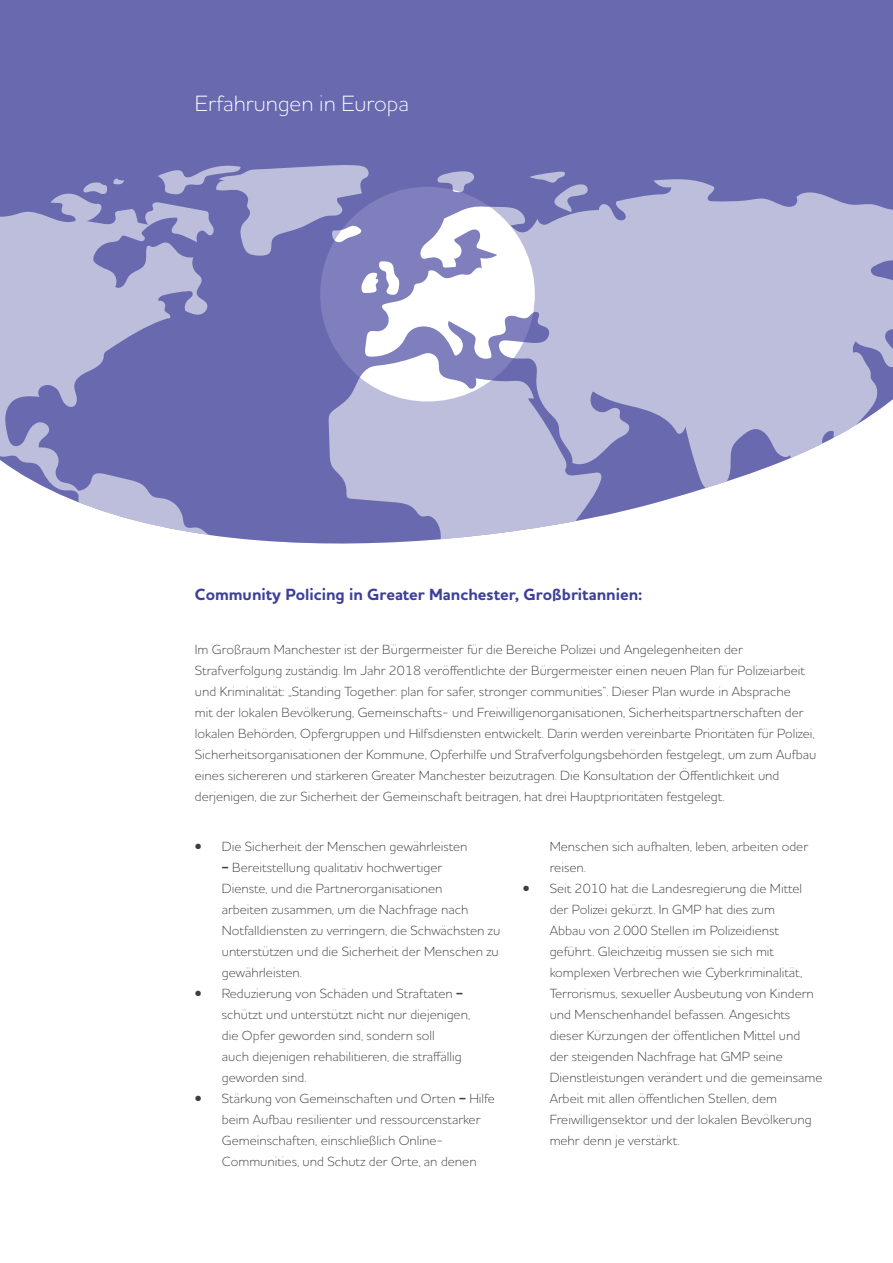
<style>
.page{position:relative;width:893px;height:1263px;background:#fff}
.page>*{position:absolute;margin:0;border:0;box-sizing:border-box;transform-origin:0 0}
.H2-white{font:300 22.5px "Houschka Pro";color:#fff}
.t1{font:700 16.5px "Houschka Pro";color:#3e3f99}
.txt-1{font:300 13.5px/21px "Houschka Pro";color:#3e3e3f}
.s1{font-family:"Montserrat";font-weight:700}
</style>
<div class="page">
<svg style="left:0;top:0;width:893px;height:544px;background:#9393c6"></svg>
<p class="H2-white" style="left:195px;top:89px;width:216px">Erfahrungen in Europa</p>
<h3 class="t1" style="left:195px;top:584px;width:449px">Community Policing in Greater Manchester, Großbritannien:</h3>
<p class="txt-1" style="left:195px;top:639px;width:623px">Im Großraum Manchester ist der Bürgermeister für die Bereiche Polizei und Angelegenheiten der Strafverfolgung zuständig. Im Jahr 2018 veröffentlichte der Bürgermeister einen neuen Plan für Polizeiarbeit und Kriminalität: „Standing Together: plan for safer, stronger communities“. Dieser Plan wurde in Absprache<br>mit der lokalen Bevölkerung, Gemeinschafts- und Freiwilligenorganisationen, Sicherheitspartnerschaften der lokalen Behörden, Opfergruppen und Hilfsdiensten entwickelt. Darin werden vereinbarte Prioritäten für Polizei, Sicherheitsorganisationen der Kommune, Opferhilfe und Strafverfolgungsbehörden festgelegt, um zum Aufbau eines sichereren und stärkeren Greater Manchester beizutragen. Die Konsultation der Öffentlichkeit und derjenigen, die zur Sicherheit der Gemeinschaft beitragen, hat drei Hauptprioritäten festgelegt.</p>
<p class="txt-1" style="left:222px;top:836px;width:280px;text-indent:-27px">• Die Sicherheit der Menschen gewährleisten<br><span class="s1">−</span> Bereitstellung qualitativ hochwertiger<br>Dienste, und die Partnerorganisationen<br>arbeiten zusammen, um die Nachfrage nach Notfalldiensten zu verringern, die Schwächsten zu unterstützen und die Sicherheit der Menschen zu gewährleisten.</p>
<p class="txt-1" style="left:222px;top:983px;width:250px;text-indent:-27px">• Reduzierung von Schäden und Straftaten <span class="s1">− </span>schützt und unterstützt nicht nur diejenigen, die Opfer geworden sind, sondern soll<br>auch diejenigen rehabilitieren, die straffällig geworden sind.</p>
<p class="txt-1" style="left:222px;top:1088px;width:275px;text-indent:-27px">• Stärkung von Gemeinschaften und Orten <span class="s1">−</span> Hilfe beim Aufbau resilienter und ressourcenstarker Gemeinschaften, einschließlich Online-Communities, und Schutz der Orte, an denen</p>
<p class="txt-1" style="left:550px;top:836px;width:260px">Menschen sich aufhalten, leben, arbeiten oder reisen.</p>
<p class="txt-1" style="left:550px;top:878px;width:274px;text-indent:-27px">• Seit 2010 hat die Landesregierung die Mittel der Polizei gekürzt. In GMP hat dies zum<br>Abbau von 2.000 Stellen im Polizeidienst geführt. Gleichzeitig müssen sie sich mit komplexen Verbrechen wie Cyberkriminalität, Terrorismus, sexueller Ausbeutung von Kindern und Menschenhandel befassen. Angesichts dieser Kürzungen der öffentlichen Mittel und der steigenden Nachfrage hat GMP seine Dienstleistungen verändert und die gemeinsame Arbeit mit allen öffentlichen Stellen, dem Freiwilligensektor und der lokalen Bevölkerung mehr denn je verstärkt.</p>
</div>
